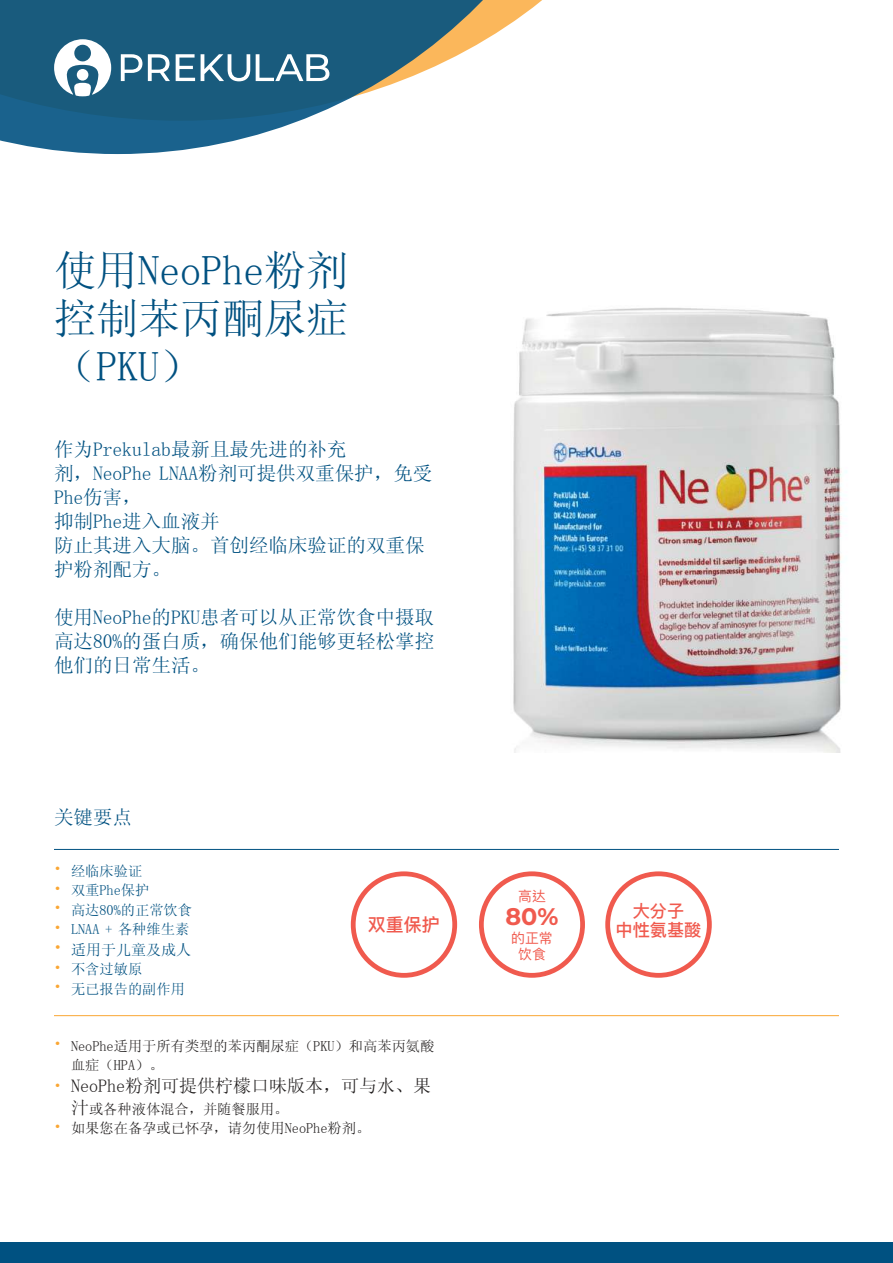
<style>
.page{position:relative;width:893px;height:1263px;background:#fff}
.page>*{position:absolute;margin:0;border:0;box-sizing:border-box;transform-origin:0 0}
.t1{font:42px/48px "Sim Sun";color:#005181;text-align:justify}
.t2{font:700 24px "Montserrat";color:#f05a4e}
.t3{font:19.5px/24px "Sim Sun";color:#005181}
.t4{font:18px "Sim Sun";color:#221f1f}
.t5{font:500 18px "Ping Fang HK";color:#f05a4e}
.t6{font:500 17.25px/19.5px "Ping Fang HK";color:#f05a4e;text-align:center}
.t7{font:15px "Sim Sun";color:#005181}
.t8{font:14.25px/19.5px "Sim Sun";color:#221f1f}
.t9{font:14.25px "Sim Sun";color:#005181}
.t10{font:13.95px/15.6px "Ping Fang HK";color:#f05a4e;text-align:center}
.s1{color:#faa633}
.s2{font-size:14.25px;color:#faa633}
.s3{font-size:18px}
</style>
<div class="page">
<svg style="left:0;top:0;width:542px;height:154px;fill:#195b7d"></svg>
<img style="left:513px;top:307px;width:334px;height:445px">
<svg style="left:54px;top:39px;width:57px;height:57px"></svg>
<svg style="left:121px;top:54px;width:21px;height:27px"></svg>
<svg style="left:148px;top:54px;width:22px;height:27px"></svg>
<svg style="left:176px;top:54px;width:19px;height:27px"></svg>
<svg style="left:201px;top:54px;width:49px;height:27px"></svg>
<svg style="left:256px;top:54px;width:73px;height:27px"></svg>
<div style="left:351px;top:871px;width:106px;height:107px;border:5px solid #f05a4e;border-radius:50%"></div>
<div style="left:479px;top:871px;width:106px;height:107px;border:5px solid #f05a4e;border-radius:50%"></div>
<div style="left:605px;top:871px;width:107px;height:107px;border:5px solid #f05a4e;border-radius:50%"></div>
<div style="left:0;top:1243px;width:893px;height:20px;background:#005181"></div>
<hr style="left:54px;top:849px;width:785px;height:1px;background:#005181">
<hr style="left:54px;top:1015px;width:785px;height:1px;background:#faa633">
<h1 class="t1" style="left:54px;top:246px;width:295px">使用NeoPhe粉剂控制苯丙酮尿症（PKU）</h1>
<p class="t3" style="left:54px;top:437px;width:380px">作为Prekulab最新且最先进的补充<br>剂，NeoPhe LNAA粉剂可提供双重保护，免受<br>Phe伤害，<br>抑制Phe进入血液并<br>防止其进入大脑。首创经临床验证的双重保护粉剂配方。</p>
<p class="t3" style="left:54px;top:605px;width:382px;text-align:justify">使用NeoPhe的PKU患者可以从正常饮食中摄取高达80%的蛋白质，确保他们能够更轻松掌控他们的日常生活。</p>
<p class="t3" style="left:54px;top:805px;width:79px">关键要点</p>
<p class="t9" style="left:54px;top:864px;width:90px"><span class="s1">•</span> 经临床验证</p>
<p class="t9" style="left:54px;top:883px;width:97px"><span class="s1">•</span> 双重Phe保护</p>
<p class="t9" style="left:54px;top:903px;width:140px"><span class="s1">•</span> 高达80%的正常饮食</p>
<p class="t9" style="left:54px;top:922px;width:137px"><span class="s1">•</span> LNAA + 各种维生素</p>
<p class="t7" style="left:54px;top:942px;width:139px"><span class="s1">•</span> 适用于儿童及成人</p>
<p class="t9" style="left:54px;top:962px;width:90px"><span class="s1">•</span> 不含过敏原</p>
<p class="t9" style="left:54px;top:981px;width:133px"><span class="s1">•</span> 无已报告的副作用</p>
<p class="t10" style="left:518px;top:888px;width:29px">高达</p>
<p class="t10" style="left:511px;top:930px;width:43px">的正常饮食</p>
<p class="t5" style="left:368px;top:914px;width:73px">双重保护</p>
<p class="t2" style="left:505px;top:903px;width:54px">80%</p>
<p class="t8" style="left:71px;top:1036px;width:365px;text-indent:-17px"><span class="s1">•</span> NeoPhe适用于所有类型的苯丙酮尿症（PKU）和高苯丙氨酸血症（HPA）。</p>
<p class="t4" style="left:54px;top:1077px;width:379px"><span class="s2">•</span> NeoPhe粉剂可提供柠檬口味版本，可与水、果</p>
<p class="t8" style="left:71px;top:1099px;width:219px"><span class="s3">汁</span>或各种液体混合，并随餐服用。</p>
<p class="t8" style="left:54px;top:1118px;width:318px"><span class="s1">•</span> 如果您在备孕或已怀孕，请勿使用NeoPhe粉剂。</p>
<p class="t6" style="left:615px;top:900px;width:88px">大分子<br>中性氨基酸</p>
</div>
